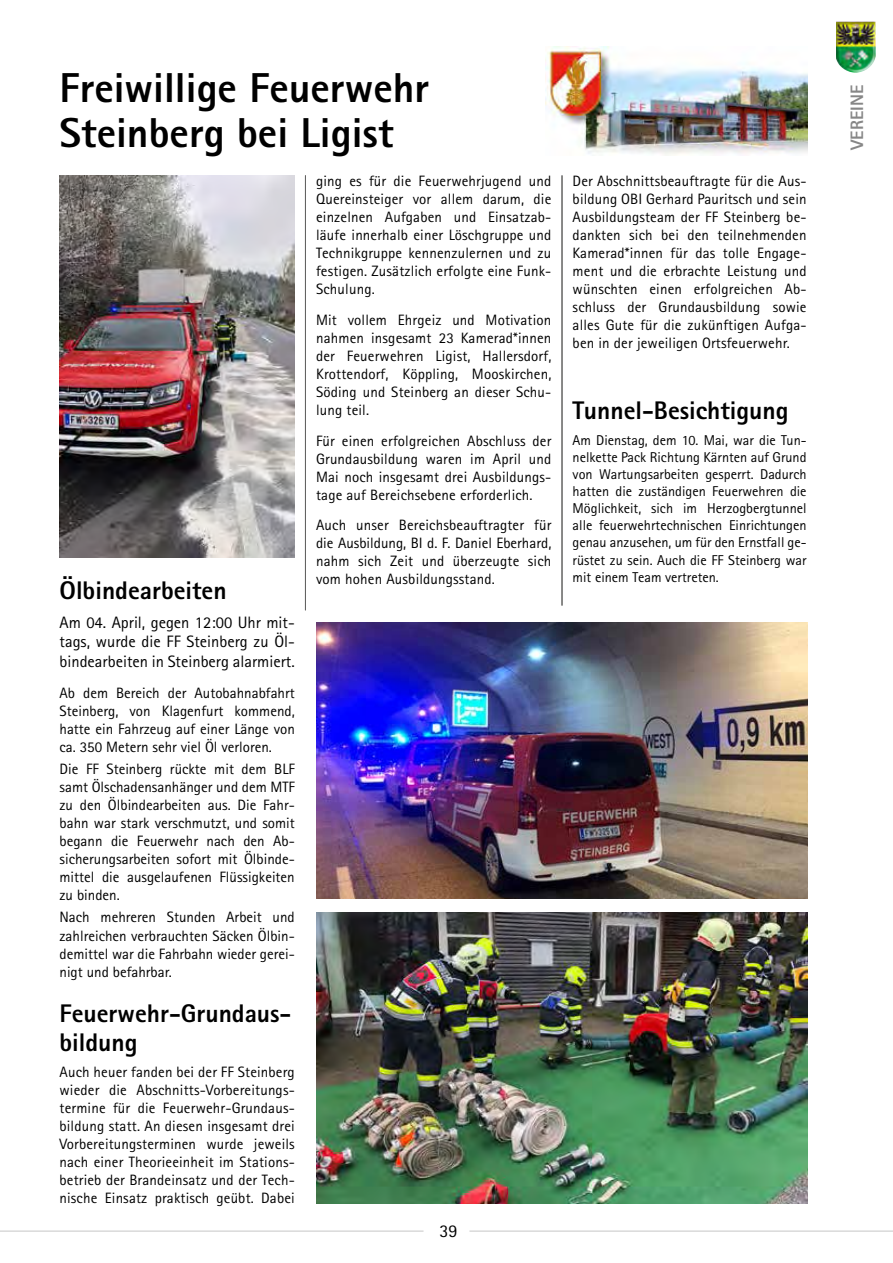
<style>
.page{position:relative;width:893px;height:1263px;background:#fff}
.page>*{position:absolute;margin:0;border:0;box-sizing:border-box;transform-origin:0 0}
.t1{font:800 41.85px/45px "Rotis Sans Serif Std";color:#000}
.t2{font:800 25.5px/28.5px "Rotis Sans Serif Std";color:#000}
.t3{font:800 18px "Rotis Sans Serif Std";color:#878787}
.t4{font:18px "Rotis Sans Serif Std";color:#000}
.t5{font:16.5px/19.8px "Rotis Sans Serif Std";color:#000;text-align:justify}
.t6{font:15px/18px "Rotis Sans Serif Std";letter-spacing:.01em;color:#000;text-align:justify}
.t7{font:14.25px/17.1px "Rotis Sans Serif Std";color:#000;text-align:justify}
</style>
<div class="page">
<hr style="left:305px;top:175px;width:1px;height:435px;background:#636362">
<hr style="left:562px;top:175px;width:1px;height:430px;background:#636362">
<img style="left:545px;top:47px;width:263px;height:108px">
<img style="left:316px;top:622px;width:492px;height:277px">
<img style="left:316px;top:912px;width:492px;height:291px">
<img style="left:60px;top:175px;width:235px;height:382px">
<div style="left:835px;top:21px;width:42px;height:51px;background:#000;opacity:.75"></div>
<hr style="left:0;top:1231px;width:423px;height:1px;background:#c6c6c6">
<hr style="left:469px;top:1231px;width:424px;height:1px;background:#c6c6c6">
<h1 class="t1" style="left:60px;top:65px;width:371px">Freiwillige Feuerwehr<br>Steinberg bei Ligist</h1>
<h2 class="t2" style="left:60px;top:576px;width:169px">Ölbindearbeiten</h2>
<p class="t5" style="left:60px;top:612px;width:237px">Am 04. April, gegen 12:00 Uhr mit&shy;tags, wurde die FF Steinberg zu Öl&shy;bindearbeiten in Steinberg alarmiert.</p>
<p class="t6" style="left:60px;top:684px;width:237px">Ab dem Bereich der Autobahnabfahrt Steinberg, von Klagenfurt kommend, hatte ein Fahrzeug auf einer Länge von ca. 350 Metern sehr viel Öl verloren.</p>
<p class="t6" style="left:60px;top:760px;width:237px">Die FF Steinberg rückte mit dem BLF samt Ölschadensanhänger und dem MTF zu den Ölbindearbeiten aus. Die Fahr&shy;bahn war stark verschmutzt, und somit begann die Feuerwehr nach den Ab&shy;sicherungsarbeiten sofort mit Ölbinde&shy;mittel die ausgelaufenen Flüssigkeiten zu binden.</p>
<p class="t6" style="left:60px;top:908px;width:237px">Nach mehreren Stunden Arbeit und zahlreichen verbrauchten Säcken Ölbin&shy;demittel war die Fahrbahn wieder gerei&shy;nigt und befahrbar.</p>
<h2 class="t2" style="left:60px;top:999px;width:233px">Feuerwehr-Grundaus&shy;bildung</h2>
<p class="t6" style="left:60px;top:1063px;width:237px">Auch heuer fanden bei der FF Steinberg wieder die Abschnitts-Vorbereitungs&shy;termine für die Feuerwehr-Grundaus&shy;bildung statt. An diesen insgesamt drei Vorbereitungsterminen wurde jeweils nach einer Theorieeinheit im Stations&shy;betrieb der Brandeinsatz und der Tech&shy;nische Einsatz praktisch geübt. Dabei</p>
<p class="t6" style="left:316px;top:172px;width:237px">ging es für die Feuerwehrjugend und Quereinsteiger vor allem darum, die einzelnen Aufgaben und Einsatzab&shy;läufe innerhalb einer Löschgruppe und Technikgruppe kennenzulernen und zu festigen. Zusätzlich erfolgte eine Funk-Schulung.</p>
<p class="t6" style="left:316px;top:311px;width:237px">Mit vollem Ehrgeiz und Motivation nahmen insgesamt 23 Kamerad*innen der Feuerwehren Ligist, Hallersdorf, Krottendorf, Köppling, Mooskirchen, Söding und Steinberg an dieser Schu&shy;lung teil.</p>
<p class="t6" style="left:316px;top:431px;width:237px">Für einen erfolgreichen Abschluss der Grundausbildung waren im April und Mai noch insgesamt drei Ausbildungs&shy;tage auf Bereichsebene erforderlich.</p>
<p class="t6" style="left:316px;top:516px;width:237px">Auch unser Bereichsbeauftragter für die Ausbildung, BI d. F. Daniel Eberhard, nahm sich Zeit und überzeugte sich vom hohen Ausbildungsstand.</p>
<p class="t4" style="left:440px;top:1221px;width:19px">39</p>
<p class="t6" style="left:573px;top:172px;width:235px">Der Abschnittsbeauftragte für die Aus&shy;bildung OBI Gerhard Pauritsch und sein Ausbildungsteam der FF Steinberg be&shy;dankten sich bei den teilnehmenden Kamerad*innen für das tolle Engage&shy;ment und die erbrachte Leistung und wünschten einen erfolgreichen Ab&shy;schluss der Grundausbildung sowie alles Gute für die zukünftigen Aufga&shy;ben in der jeweiligen Ortsfeuerwehr.</p>
<h2 class="t2" style="left:573px;top:396px;width:217px">Tunnel-Besichtigung</h2>
<p class="t7" style="left:573px;top:431px;width:235px">Am Dienstag, dem 10. Mai, war die Tun&shy;nelkette Pack Richtung Kärnten auf Grund von Wartungsarbeiten gesperrt. Dadurch hatten die zuständigen Feuerwehren die Möglichkeit, sich im Herzogbergtunnel alle feuerwehrtechnischen Einrichtungen genau anzusehen, um für den Ernstfall ge&shy;rüstet zu sein. Auch die FF Steinberg war mit einem Team vertreten.</p>
<p class="t3" style="left:846px;top:150px;width:67px;rotate:-90deg">VEREINE</p>
</div>
